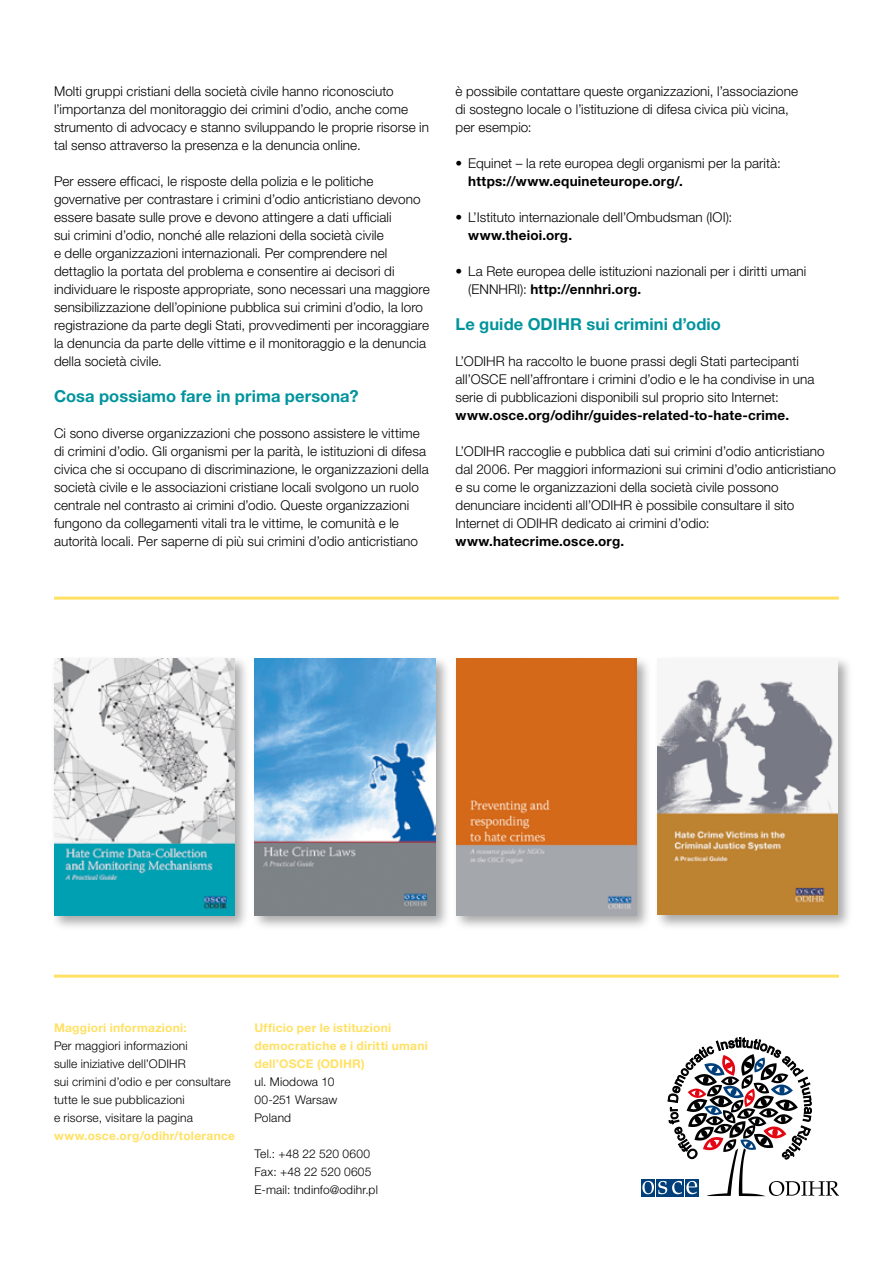
<style>
.page{position:relative;width:893px;height:1263px;background:#fff}
.page>*{position:absolute;margin:0;border:0;box-sizing:border-box;transform-origin:0 0}
.t1{font:700 16.5px "Helvetica Neue LT Pro";letter-spacing:.005em;color:#00949d}
.t2{font:300 13.5px/18px "Helvetica Neue LT Pro";letter-spacing:.005em;color:#000}
.t3{font:700 13.5px "Helvetica Neue LT Pro";letter-spacing:.015em;color:#000}
.t4{font:300 12px/18px "Helvetica Neue LT Pro";letter-spacing:.015em;color:#000}
.t5{font:700 12px/18px "Helvetica Neue LT Pro";letter-spacing:.025em;color:#ffe163}
.s1{font-weight:700}
</style>
<div class="page">
<div style="left:641px;top:1179px;width:14px;height:17px;background:#003f79"></div>
<svg style="left:642px;top:1037px;width:197px;height:159px"></svg>
<hr style="left:54px;top:975px;width:785px;height:3px;background:#ffe163">
<hr style="left:54px;top:597px;width:785px;height:3px;background:#ffe163">
<div style="left:654px;top:654px;width:199px;height:276px;background:#000;opacity:.34"></div>
<img style="left:657px;top:658px;width:181px;height:257px">
<div style="left:453px;top:656px;width:199px;height:274px;background:#000;opacity:.34"></div>
<img style="left:456px;top:658px;width:181px;height:257px">
<div style="left:50px;top:654px;width:200px;height:277px;background:#000;opacity:.34"></div>
<img style="left:54px;top:658px;width:180px;height:258px">
<div style="left:251px;top:656px;width:199px;height:274px;background:#000;opacity:.34"></div>
<img style="left:255px;top:658px;width:180px;height:257px">
<p class="t2" style="left:54px;top:81px;width:377px">Molti gruppi cristiani della società civile hanno riconosciuto l’importanza del monitoraggio dei crimini d’odio, anche come strumento di advocacy e stanno sviluppando le proprie risorse in tal senso attraverso la presenza e la denuncia online.</p>
<p class="t2" style="left:54px;top:171px;width:377px">Per essere efficaci, le risposte della polizia e le politiche governative per contrastare i crimini d’odio anticristiano devono essere basate sulle prove e devono attingere a dati ufficiali<br>sui crimini d’odio, nonché alle relazioni della società civile<br>e delle organizzazioni internazionali. Per comprendere nel dettaglio la portata del problema e consentire ai decisori di individuare le risposte appropriate, sono necessari una maggiore sensibilizzazione dell’opinione pubblica sui crimini d’odio, la loro registrazione da parte degli Stati, provvedimenti per incoraggiare la denuncia da parte delle vittime e il monitoraggio e la denuncia della società civile.</p>
<p class="t1" style="left:54px;top:385px;width:306px">Cosa possiamo fare in prima persona?</p>
<p class="t2" style="left:54px;top:423px;width:376px">Ci sono diverse organizzazioni che possono assistere le vittime di crimini d’odio. Gli organismi per la parità, le istituzioni di difesa civica che si occupano di discriminazione, le organizzazioni della società civile e le associazioni cristiane locali svolgono un ruolo centrale nel contrasto ai crimini d’odio. Queste organizzazioni fungono da collegamenti vitali tra le vittime, le comunità e le autorità locali. Per saperne di più sui crimini d’odio anticristiano</p>
<p class="t2" style="left:455px;top:81px;width:344px">è possibile contattare queste organizzazioni, l’associazione di sostegno locale o l’istituzione di difesa civica più vicina, per esempio:</p>
<p class="t2" style="left:455px;top:153px;width:327px">• Equinet – la rete europea degli organismi per la parità:</p>
<p class="t3" style="left:468px;top:172px;width:216px">https://www.equineteurope.org/.</p>
<p class="t2" style="left:455px;top:207px;width:278px">• L’Istituto internazionale dell’Ombudsman (IOI):</p>
<p class="t3" style="left:468px;top:226px;width:105px">www.theioi.org.</p>
<p class="t2" style="left:468px;top:261px;width:340px;text-indent:-13px">• La Rete europea delle istituzioni nazionali per i diritti umani (ENNHRI): <span class="s1">http://ennhri.org.</span></p>
<p class="t1" style="left:455px;top:313px;width:267px">Le guide ODIHR sui crimini d’odio</p>
<p class="t2" style="left:455px;top:351px;width:361px">L’ODIHR ha raccolto le buone prassi degli Stati partecipanti all’OSCE nell’affrontare i crimini d’odio e le ha condivise in una serie di pubblicazioni disponibili sul proprio sito Internet:</p>
<p class="t3" style="left:455px;top:406px;width:335px">www.osce.org/odihr/guides-related-to-hate-crime.</p>
<p class="t2" style="left:455px;top:441px;width:382px">L’ODIHR raccoglie e pubblica dati sui crimini d’odio anticristiano dal 2006. Per maggiori informazioni sui crimini d’odio anticristiano e su come le organizzazioni della società civile possono denunciare incidenti all’ODIHR è possibile consultare il sito Internet di ODIHR dedicato ai crimini d’odio:</p>
<p class="t3" style="left:455px;top:532px;width:170px">www.hatecrime.osce.org.</p>
<p class="t5" style="left:54px;top:1018px;width:134px">Maggiori informazioni:</p>
<p class="t4" style="left:54px;top:1036px;width:178px">Per maggiori informazioni<br>sulle iniziative dell’ODIHR<br>sui crimini d’odio e per consultare tutte le sue pubblicazioni<br>e risorse, visitare la pagina</p>
<p class="t5" style="left:54px;top:1126px;width:183px">www.osce.org/odihr/tolerance</p>
<p class="t5" style="left:254px;top:1018px;width:175px">Ufficio per le istituzioni democratiche e i diritti umani dell’OSCE (ODIHR)</p>
<p class="t4" style="left:254px;top:1072px;width:84px">ul. Miodowa 10<br>00-251 Warsaw<br>Poland</p>
<p class="t4" style="left:254px;top:1144px;width:125px">Tel.: +48 22 520 0600<br>Fax: +48 22 520 0605<br>E-mail: tndinfo@odihr.pl</p>
</div>
